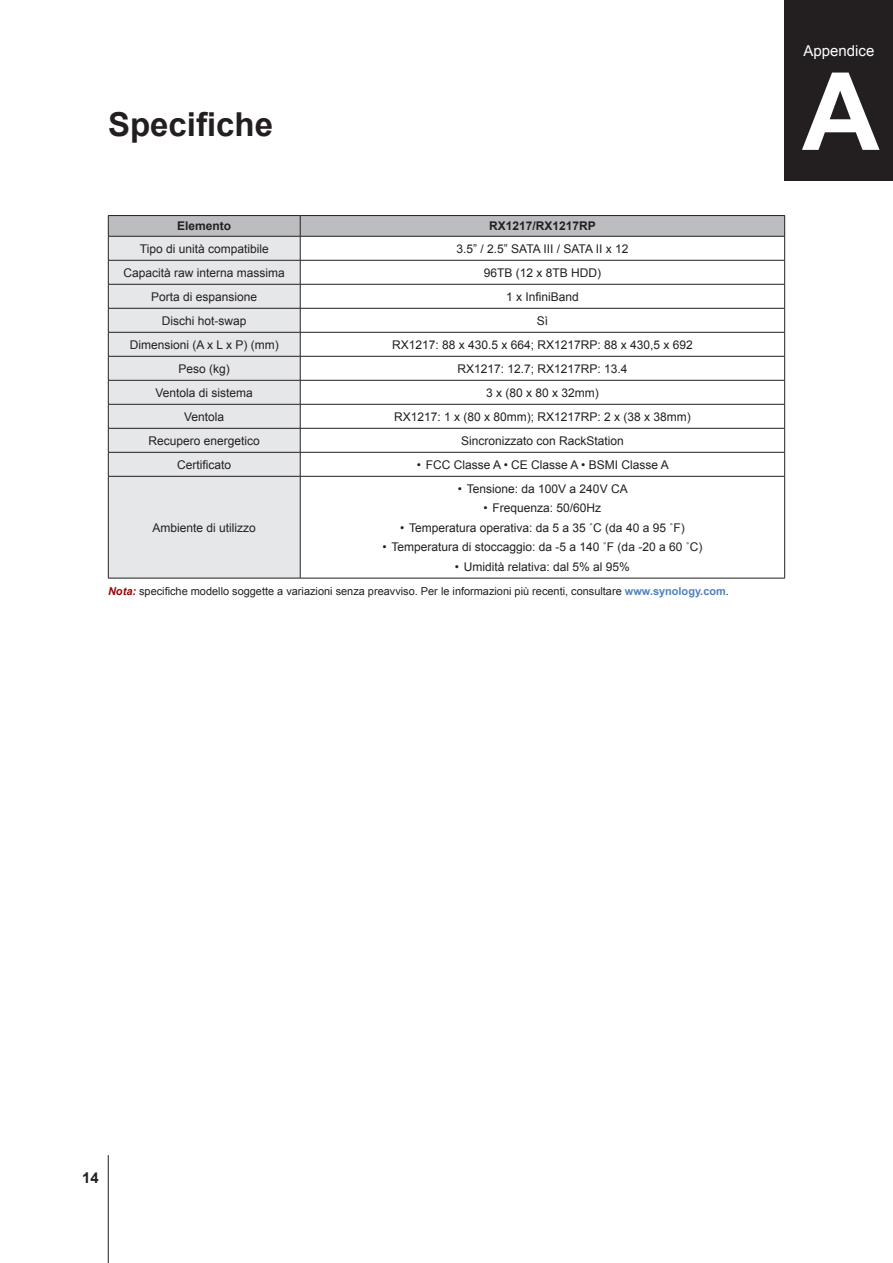
<style>
.page{position:relative;width:893px;height:1263px;background:#fff}
.page>*{position:absolute;margin:0;border:0;box-sizing:border-box;transform-origin:0 0}
.ChapterNum{font:700 108px "Arial";color:#fff}
.H1-ChapterTitle{font:700 33px "Arial";color:#231f20}
.Chapter-center{font:15px "Arial";color:#fff}
.PageNumber-sidebar{font:700 15px "Arial";color:#231f20}
.xBodyCenter{font:12px "Arial";color:#231f20}
.XHeadCenter{font:700 12px "Arial";color:#231f20}
.AppendixNote{font:10.95px "Arial";color:#231f20}
.s1{font-weight:700;font-style:italic;color:#9d070d}
.s2{font-weight:700;color:#4f81bd}
</style>
<div class="page">
<div style="left:109px;top:477px;width:191px;height:101px;background:#e6e7e9"></div>
<hr style="left:108px;top:215px;width:192px;height:1px;background:#231f20">
<hr style="left:300px;top:215px;width:485px;height:1px;background:#231f20">
<svg style="left:108px;top:216px;width:677px;height:260px"></svg>
<hr style="left:300px;top:452px;width:485px;height:1px;background:#231f20">
<hr style="left:108px;top:476px;width:1px;height:102px;background:#231f20">
<hr style="left:108px;top:476px;width:192px;height:1px;background:#231f20">
<hr style="left:108px;top:578px;width:192px;height:1px;background:#231f20">
<hr style="left:300px;top:476px;width:1px;height:102px;background:#231f20">
<hr style="left:784px;top:476px;width:1px;height:102px;background:#231f20">
<hr style="left:300px;top:476px;width:485px;height:1px;background:#231f20">
<hr style="left:300px;top:578px;width:485px;height:1px;background:#231f20">
<div style="left:785px;top:0;width:108px;height:180px;background:#231f20"></div>
<hr style="left:108px;top:1155px;width:1px;height:108px;background:#231f20">
<p class="H1-ChapterTitle" style="left:108px;top:102px;width:167px">Specifiche</p>
<p class="XHeadCenter" style="left:177px;top:218px;width:56px">Elemento</p>
<p class="XHeadCenter" style="left:489px;top:218px;width:108px">RX1217/RX1217RP</p>
<p class="xBodyCenter" style="left:140px;top:240px;width:130px">Tipo di unità compatibile</p>
<p class="xBodyCenter" style="left:456px;top:240px;width:173px">3.5” / 2.5” SATA III / SATA II x 12</p>
<p class="xBodyCenter" style="left:124px;top:264px;width:163px">Capacità raw interna massima</p>
<p class="xBodyCenter" style="left:484px;top:264px;width:119px">96TB (12 x 8TB HDD)</p>
<p class="xBodyCenter" style="left:151px;top:288px;width:108px">Porta di espansione</p>
<p class="xBodyCenter" style="left:506px;top:288px;width:74px">1 x InfiniBand</p>
<p class="xBodyCenter" style="left:162px;top:312px;width:86px">Dischi hot-swap</p>
<p class="xBodyCenter" style="left:537px;top:312px;width:13px">Sì</p>
<p class="xBodyCenter" style="left:130px;top:336px;width:150px">Dimensioni (A x L x P) (mm)</p>
<p class="xBodyCenter" style="left:392px;top:336px;width:302px">RX1217: 88 x 430.5 x 664; RX1217RP: 88 x 430,5 x 692</p>
<p class="xBodyCenter" style="left:179px;top:360px;width:53px">Peso (kg)</p>
<p class="xBodyCenter" style="left:457px;top:360px;width:172px">RX1217: 12.7; RX1217RP: 13.4</p>
<p class="xBodyCenter" style="left:156px;top:384px;width:99px">Ventola di sistema</p>
<p class="xBodyCenter" style="left:486px;top:384px;width:114px">3 x (80 x 80 x 32mm)</p>
<p class="xBodyCenter" style="left:184px;top:408px;width:42px">Ventola</p>
<p class="xBodyCenter" style="left:394px;top:408px;width:298px">RX1217: 1 x (80 x 80mm); RX1217RP: 2 x (38 x 38mm)</p>
<p class="xBodyCenter" style="left:149px;top:432px;width:113px">Recupero energetico</p>
<p class="xBodyCenter" style="left:461px;top:432px;width:164px">Sincronizzato con RackStation</p>
<p class="xBodyCenter" style="left:177px;top:456px;width:56px">Certificato</p>
<p class="xBodyCenter" style="left:417px;top:456px;width:254px">• FCC Classe A • CE Classe A • BSMI Classe A</p>
<p class="xBodyCenter" style="left:458px;top:480px;width:171px">• Tensione: da 100V a 240V CA</p>
<p class="xBodyCenter" style="left:484px;top:500px;width:119px">• Frequenza: 50/60Hz</p>
<p class="xBodyCenter" style="left:400px;top:519px;width:286px">• Temperatura operativa: da 5 a 35 ˚C (da 40 a 95 ˚F)</p>
<p class="xBodyCenter" style="left:383px;top:539px;width:321px">• Temperatura di stoccaggio: da -5 a 140 ˚F (da -20 a 60 ˚C)</p>
<p class="xBodyCenter" style="left:455px;top:558px;width:177px">• Umidità relativa: dal 5% al 95%</p>
<p class="AppendixNote" style="left:108px;top:584px;width:622px"><span class="s1">Nota:</span> specifiche modello soggette a variazioni senza preavviso. Per le informazioni più recenti, consultare <span class="s2">www.synology.com</span>.</p>
<p class="xBodyCenter" style="left:153px;top:519px;width:105px">Ambiente di utilizzo</p>
<p class="Chapter-center" style="left:803px;top:40px;width:72px">Appendice</p>
<p class="ChapterNum" style="left:802px;top:40px;width:79px">A</p>
<p class="PageNumber-sidebar" style="left:82px;top:1168px;width:18px">14</p>
</div>
